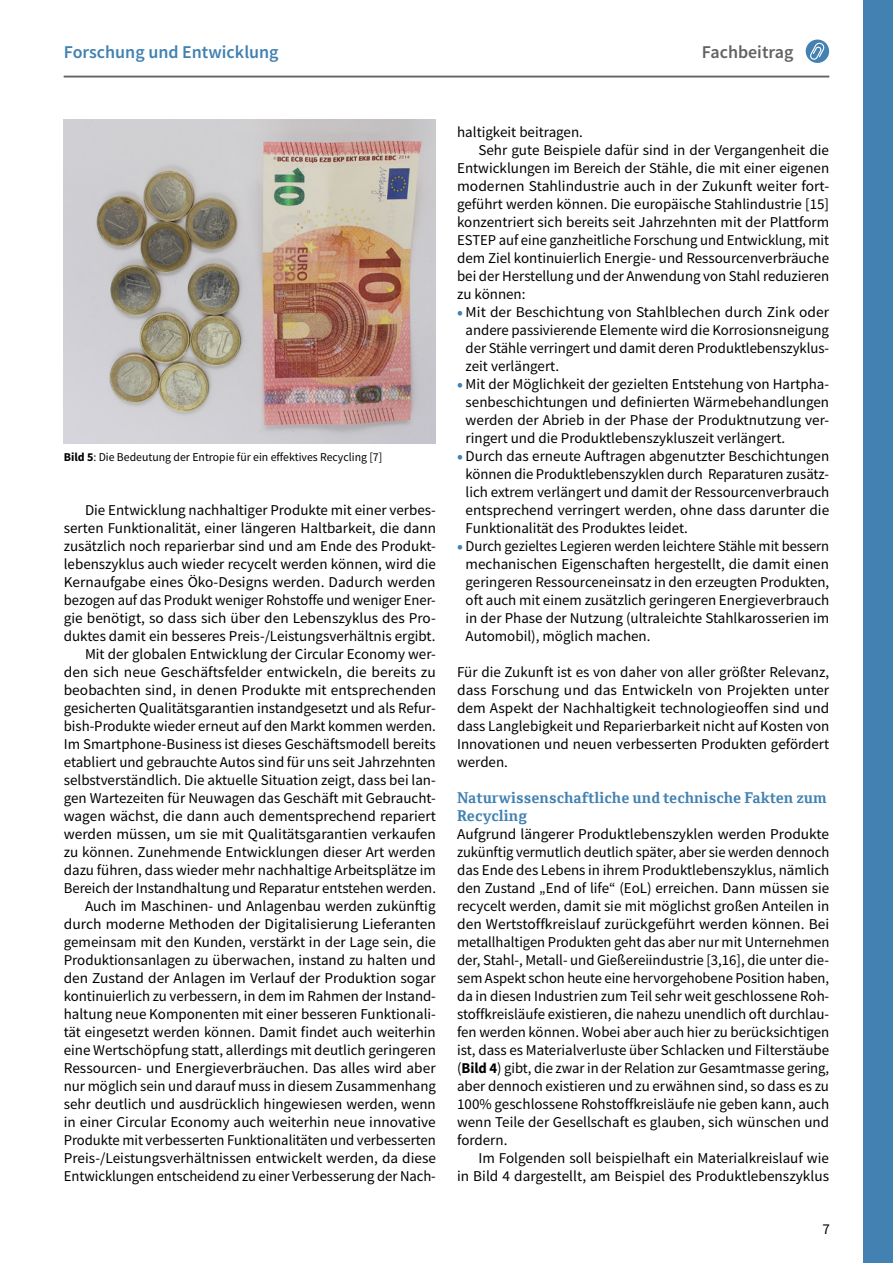
<style>
.page{position:relative;width:893px;height:1263px;background:#fff}
.page>*{position:absolute;margin:0;border:0;box-sizing:border-box;transform-origin:0 0}
.t1{font:600 18px "Source Sans Pro";color:#4281b1}
.t2{font:600 18px "Source Sans Pro";color:#646363}
.stahl_Copy_Einzug{font:15px/18px "Source Sans Pro";color:#000;text-align:justify}
.stahl_Copy{font:15px/18px "Source Sans Pro";color:#000;text-align:justify}
.stahl_Subhead_Frage{font:700 15px/18px "Cordale";color:#4281b1}
.stahl_BU{font:12px "Source Sans Pro";color:#000}
.s1{font-weight:700}
.s2{font-weight:600;font-size:18px;color:#4281b1}
</style>
<div class="page">
<img style="left:64px;top:119px;width:372px;height:324px">
<div style="left:863px;top:0;width:30px;height:1263px;background:#4281b1"></div>
<div style="left:806px;top:40px;width:23px;height:23px;background:#4281b1;border-radius:50%"></div>
<svg style="left:809px;top:43px;width:17px;height:18px"></svg>
<hr style="left:64px;top:76px;width:765px;height:1px;background:#646363">
<p class="t1" style="left:64px;top:41px;width:216px">Forschung und Entwicklung</p>
<p class="t2" style="left:702px;top:41px;width:93px">Fachbeitrag</p>
<p class="stahl_BU" style="left:64px;top:449px;width:320px"><span class="s1">Bild 5</span>: Die Bedeutung der Entropie für ein effektives Recycling [7]</p>
<p class="stahl_Copy_Einzug" style="left:64px;top:501px;width:374px;text-indent:21px">Die Entwicklung nachhaltiger Produkte mit einer verbes&shy;serten Funktionalität, einer längeren Haltbarkeit, die dann zusätzlich noch reparierbar sind und am Ende des Produkt&shy;lebenszyklus auch wieder recycelt werden können, wird die Kernaufgabe eines Öko-Designs werden. Dadurch werden bezogen auf das Produkt weniger Rohstoffe und weniger Ener&shy;gie benötigt, so dass sich über den Lebenszyklus des Pro&shy;duktes damit ein besseres Preis-/Leistungsverhältnis ergibt.</p>
<p class="stahl_Copy_Einzug" style="left:64px;top:645px;width:374px;text-indent:21px">Mit der globalen Entwicklung der Circular Economy wer&shy;den sich neue Geschäftsfelder entwickeln, die bereits zu beobachten sind, in denen Produkte mit entsprechenden gesicherten Qualitätsgarantien instandgesetzt und als Refur&shy;bish-Produkte wieder erneut auf den Markt kommen werden.<br>Im Smartphone-Business ist dieses Geschäftsmodell bereits etabliert und gebrauchte Autos sind für uns seit Jahrzehnten selbstverständlich. Die aktuelle Situation zeigt, dass bei lan&shy;gen Wartezeiten für Neuwagen das Geschäft mit Gebraucht&shy;wagen wächst, die dann auch dementsprechend repariert werden müssen, um sie mit Qualitätsgarantien verkaufen zu können. Zunehmende Entwicklungen dieser Art werden dazu führen, dass wieder mehr nachhaltige Arbeitsplätze im Bereich der Instandhaltung und Reparatur entstehen werden.</p>
<p class="stahl_Copy_Einzug" style="left:64px;top:897px;width:374px;text-indent:21px">Auch im Maschinen- und Anlagenbau werden zukünftig durch moderne Methoden der Digitalisierung Lieferanten gemeinsam mit den Kunden, verstärkt in der Lage sein, die Produktionsanlagen zu überwachen, instand zu halten und den Zustand der Anlagen im Verlauf der Produktion sogar kontinuierlich zu verbessern, in dem im Rahmen der Instand&shy;haltung neue Komponenten mit einer besseren Funktionali&shy;tät eingesetzt werden können. Damit findet auch weiterhin eine Wertschöpfung statt, allerdings mit deutlich geringeren Ressourcen- und Energieverbräuchen. Das alles wird aber nur möglich sein und darauf muss in diesem Zusammenhang sehr deutlich und ausdrücklich hingewiesen werden, wenn in einer Circular Economy auch weiterhin neue innovative Produkte mit verbesserten Funktionalitäten und verbesserten Preis-/Leistungsverhältnissen entwickelt werden, da diese Entwicklungen entscheidend zu einer Verbesserung der Nach-</p>
<p class="stahl_Copy_Einzug" style="left:457px;top:123px;width:127px">haltigkeit beitragen.</p>
<p class="stahl_Copy_Einzug" style="left:457px;top:141px;width:374px;text-indent:21px">Sehr gute Beispiele dafür sind in der Vergangenheit die Entwicklungen im Bereich der Stähle, die mit einer eigenen modernen Stahlindustrie auch in der Zukunft weiter fort&shy;geführt werden können. Die europäische Stahlindustrie [15] konzentriert sich bereits seit Jahrzehnten mit der Plattform ESTEP auf eine ganzheitliche Forschung und Entwicklung, mit dem Ziel kontinuierlich Energie- und Ressourcenverbräuche bei der Herstellung und der Anwendung von Stahl reduzieren zu können:</p>
<p class="stahl_Copy" style="left:466px;top:303px;width:365px;text-indent:-9px"><span class="s2">•</span> Mit der Beschichtung von Stahlblechen durch Zink oder andere passivierende Elemente wird die Korrosionsneigung der Stähle verringert und damit deren Produktlebenszyklus&shy;zeit verlängert.</p>
<p class="stahl_Copy" style="left:466px;top:375px;width:365px;text-indent:-9px"><span class="s2">•</span> Mit der Möglichkeit der gezielten Entstehung von Hartpha&shy;senbeschichtungen und definierten Wärmebehandlungen werden der Abrieb in der Phase der Produktnutzung ver&shy;ringert und die Produktlebenszykluszeit verlängert.</p>
<p class="stahl_Copy" style="left:466px;top:447px;width:365px;text-indent:-9px"><span class="s2">•</span> Durch das erneute Auftragen abgenutzter Beschichtungen können die Produktlebenszyklen durch Reparaturen zusätz&shy;lich extrem verlängert und damit der Ressourcenverbrauch entsprechend verringert werden, ohne dass darunter die Funktionalität des Produktes leidet.</p>
<p class="stahl_Copy" style="left:466px;top:537px;width:365px;text-indent:-9px"><span class="s2">•</span> Durch gezieltes Legieren werden leichtere Stähle mit bessern mechanischen Eigenschaften hergestellt, die damit einen geringeren Ressourceneinsatz in den erzeugten Produkten, oft auch mit einem zusätzlich geringeren Energieverbrauch in der Phase der Nutzung (ultraleichte Stahlkarosserien im Automobil), möglich machen.</p>
<p class="stahl_Copy" style="left:457px;top:663px;width:374px">Für die Zukunft ist es von daher von aller größter Relevanz, dass Forschung und das Entwickeln von Projekten unter dem Aspekt der Nachhaltigkeit technologieoffen sind und dass Langlebigkeit und Reparierbarkeit nicht auf Kosten von Innovationen und neuen verbesserten Produkten gefördert werden.</p>
<p class="stahl_Subhead_Frage" style="left:457px;top:789px;width:371px">Naturwissenschaftliche und technische Fakten zum<br>Recycling</p>
<p class="stahl_Copy" style="left:457px;top:825px;width:374px">Aufgrund längerer Produktlebenszyklen werden Produkte zukünftig vermutlich deutlich später, aber sie werden dennoch das Ende des Lebens in ihrem Produktlebenszyklus, nämlich den Zustand „End of life“ (EoL) erreichen. Dann müssen sie recycelt werden, damit sie mit möglichst großen Anteilen in den Wertstoffkreislauf zurückgeführt werden können. Bei metallhaltigen Produkten geht das aber nur mit Unternehmen der, Stahl-, Metall- und Gießereiindustrie [3,16], die unter die&shy;sem Aspekt schon heute eine hervorgehobene Position haben, da in diesen Industrien zum Teil sehr weit geschlossene Roh&shy;stoffkreisläufe existieren, die nahezu unendlich oft durchlau&shy;fen werden können. Wobei aber auch hier zu berücksichtigen ist, dass es Materialverluste über Schlacken und Filterstäube (<span class="s1">Bild 4</span>) gibt, die zwar in der Relation zur Gesamtmasse gering, aber dennoch existieren und zu erwähnen sind, so dass es zu 100% geschlossene Rohstoffkreisläufe nie geben kann, auch wenn Teile der Gesellschaft es glauben, sich wünschen und fordern.</p>
<p class="stahl_Copy_Einzug" style="left:457px;top:1149px;width:373px;text-align:right">Im Folgenden soll beispielhaft ein Materialkreislauf wie<br>in Bild 4 dargestellt, am Beispiel des Produktlebenszyklus</p>
<p class="stahl_Copy" style="left:822px;top:1220px;width:9px">7</p>
</div>
